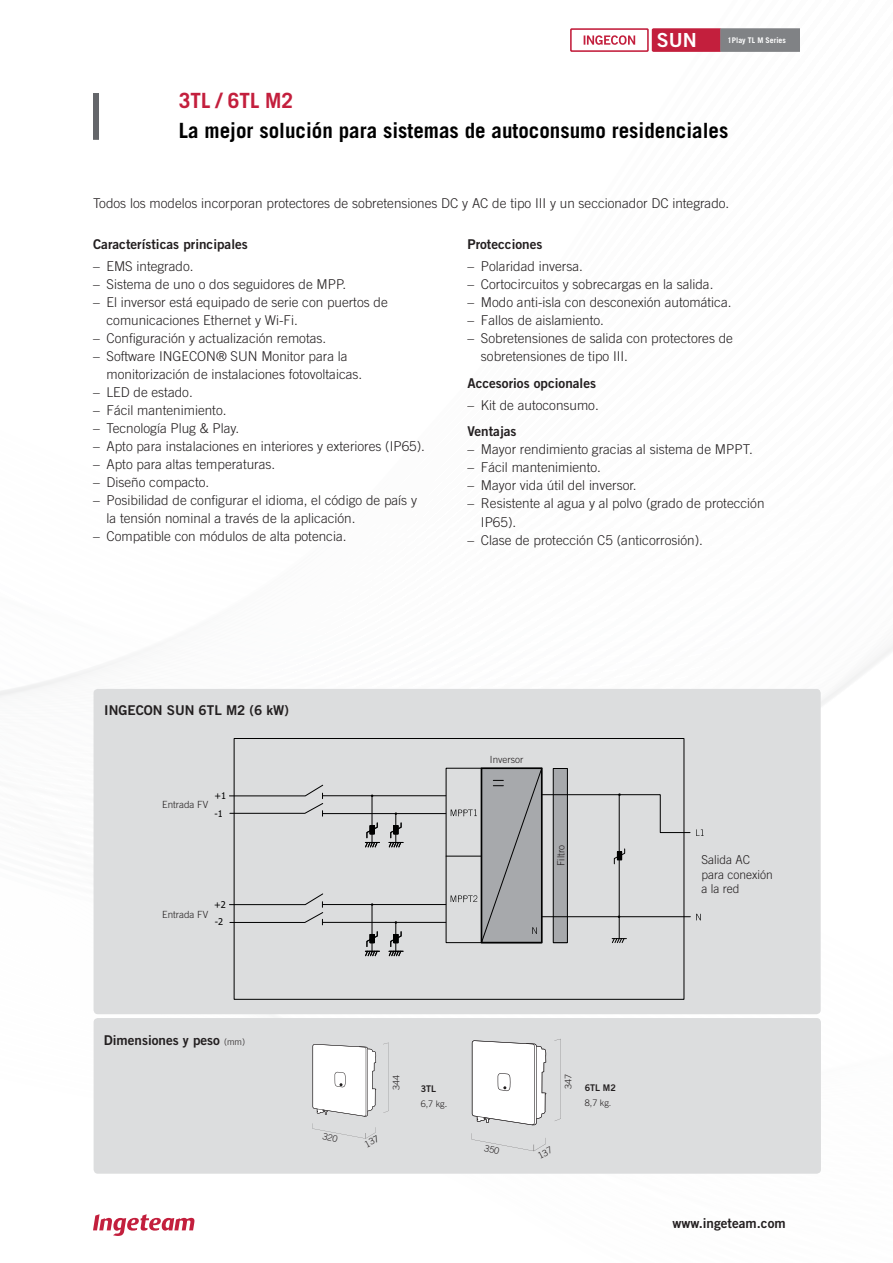
<style>
.page{position:relative;width:893px;height:1263px;background:#fff}
.page>*{position:absolute;margin:0;border:0;box-sizing:border-box;transform-origin:0 0}
.Título_3_-_Black{font:700 21px "Trade Gothic LT Std";color:#000}
.Titulo_2_-_Red{font:700 21px "Trade Gothic LT Std";color:#c31f3d}
.Título_2-_Cool_Gray_10{font:19.35px "Trade Gothic LT Std Bd 2";color:#fff}
.t1{font:300 13.5px/18px "Trade Gothic LT Std";color:#231f20}
.Cuerpo_texto_-_Black{font:13.5px "Trade Gothic LT Std Bd 2";color:#231f20}
.ParaStyle15_Leading_Auto__Align_Justifie{font:300 12.3px/14.4px "Trade Gothic LT Std";color:#231f20}
.t2{font:300 9.9px "Trade Gothic LT Std";color:#231f20}
.t3{font:9.15px/17.9px "Tahoma";color:#000}
.ParaStyle04_Leading_Auto{font:9.15px "Trade Gothic LT Std Bd 2";letter-spacing:-.005em;color:#231f20}
.Cuerpo_texto_-_Black-2{font:300 9px "Trade Gothic LT Std";color:#231f20}
.Título_3_-_Black-2{font:700 7.8px "Trade Gothic LT Std";color:#fff}
.s1{font-size:13.8px}
.s2{font-family:"Trade Gothic LT Std";font-weight:300;font-size:9px}
.s3{font-size:9.15px;color:#000}
</style>
<div class="page">
<div style="left:570px;top:28px;width:79px;height:24px;background:linear-gradient(to right,#d56277,#d56176);border-radius:2px"></div>
<div style="left:572px;top:30px;width:75px;height:20px;background:#fff"></div>
<svg style="left:584px;top:35px;width:51px;height:10px"></svg>
<svg style="left:652px;top:28px;width:148px;height:24px;background:#a05766"></svg>
<svg style="left:93px;top:1214px;width:101px;height:22px"></svg>
<div style="left:93px;top:93px;width:6px;height:47px;background:#64666a"></div>
<div style="left:94px;top:689px;width:727px;height:325px;background:#dcddde;border-radius:4px"></div>
<div style="left:94px;top:1018px;width:727px;height:156px;background:#dcddde;border-radius:4px"></div>
<hr style="left:322px;top:904px;width:124px;height:1px;background:#000">
<hr style="left:322px;top:922px;width:124px;height:1px;background:#000">
<svg style="left:388px;top:921px;width:15px;height:35px"></svg>
<hr style="left:372px;top:905px;width:1px;height:46px;background:#000">
<svg style="left:365px;top:931px;width:14px;height:25px"></svg>
<hr style="left:322px;top:795px;width:124px;height:1px;background:#000">
<hr style="left:322px;top:813px;width:124px;height:1px;background:#000">
<svg style="left:388px;top:812px;width:15px;height:36px"></svg>
<hr style="left:372px;top:796px;width:1px;height:46px;background:#000">
<svg style="left:365px;top:822px;width:14px;height:26px"></svg>
<svg style="left:229px;top:784px;width:95px;height:32px"></svg>
<svg style="left:229px;top:893px;width:95px;height:32px"></svg>
<svg style="left:445px;top:767px;width:259px;height:176px"></svg>
<div style="left:481px;top:767px;width:62px;height:176px;border:2px solid #000"></div>
<svg style="left:554px;top:1039px;width:7px;height:82px"></svg>
<svg style="left:472px;top:1040px;width:74px;height:85px;background:#eee"></svg>
<svg style="left:383px;top:1043px;width:6px;height:70px"></svg>
<svg style="left:313px;top:1044px;width:63px;height:72px;background:#efefef"></svg>
<svg style="left:472px;top:1138px;width:74px;height:14px"></svg>
<svg style="left:312px;top:1123px;width:64px;height:16px"></svg>
<p class="Titulo_2_-_Red" style="left:179px;top:88px;width:116px">3TL / 6TL M2</p>
<p class="Título_2-_Cool_Gray_10" style="left:657px;top:28px;width:41px">SUN</p>
<p class="Título_3_-_Black-2" style="left:728px;top:36px;width:60px">1Play TL M Series</p>
<p class="Título_3_-_Black" style="left:179px;top:118px;width:551px">La mejor solución para sistemas de autoconsumo residenciales</p>
<p class="t1" style="left:93px;top:194px;width:638px">Todos los modelos incorporan protectores de sobretensiones DC y AC de tipo III y un seccionador DC integrado.</p>
<p class="Cuerpo_texto_-_Black" style="left:93px;top:236px;width:156px">Características principales</p>
<p class="t1" style="left:93px;top:257px;width:102px">– EMS integrado.</p>
<p class="t1" style="left:93px;top:275px;width:255px">– Sistema de uno o dos seguidores de MPP.</p>
<p class="t1" style="left:106px;top:293px;width:283px;text-indent:-14px">– El inversor está equipado de serie con puertos de comunicaciones Ethernet y Wi-Fi.</p>
<p class="t1" style="left:93px;top:329px;width:235px">– Configuración y actualización remotas.</p>
<p class="t1" style="left:106px;top:347px;width:257px;text-indent:-14px">– Software INGECON® SUN Monitor para la monitorización de instalaciones fotovoltaicas.</p>
<p class="t1" style="left:93px;top:383px;width:101px">– LED de estado.</p>
<p class="t1" style="left:93px;top:401px;width:135px">– Fácil mantenimiento.</p>
<p class="t1" style="left:93px;top:419px;width:148px">– Tecnología Plug &amp; Play.</p>
<p class="t1" style="left:93px;top:437px;width:333px">– Apto para instalaciones en interiores y exteriores (IP65).</p>
<p class="t1" style="left:93px;top:455px;width:184px">– Apto para altas temperaturas.</p>
<p class="t1" style="left:93px;top:473px;width:118px">– Diseño compacto.</p>
<p class="t1" style="left:106px;top:491px;width:312px;text-indent:-14px">– Posibilidad de configurar el idioma, el código de país y la tensión nominal a través de la aplicación.</p>
<p class="t1" style="left:93px;top:527px;width:255px">– Compatible con módulos de alta potencia<span class="s1">.</span></p>
<p class="Cuerpo_texto_-_Black" style="left:467px;top:236px;width:76px">Protecciones</p>
<p class="t1" style="left:467px;top:257px;width:117px">– Polaridad inversa.</p>
<p class="t1" style="left:467px;top:275px;width:247px">– Cortocircuitos y sobrecargas en la salida.</p>
<p class="t1" style="left:467px;top:293px;width:266px">– Modo anti-isla con desconexión automática.</p>
<p class="t1" style="left:467px;top:311px;width:138px">– Fallos de aislamiento.</p>
<p class="t1" style="left:481px;top:329px;width:254px;text-indent:-14px">– Sobretensiones de salida con protectores de sobretensiones de tipo III.</p>
<p class="Cuerpo_texto_-_Black" style="left:467px;top:374px;width:130px">Accesorios opcionales</p>
<p class="t1" style="left:467px;top:396px;width:133px">– Kit de autoconsumo.</p>
<p class="Cuerpo_texto_-_Black" style="left:467px;top:423px;width:51px">Ventajas</p>
<p class="t1" style="left:467px;top:440px;width:287px">– Mayor rendimiento gracias al sistema de MPPT.</p>
<p class="t1" style="left:467px;top:458px;width:135px">– Fácil mantenimiento.</p>
<p class="t1" style="left:467px;top:476px;width:171px">– Mayor vida útil del inversor.</p>
<p class="t1" style="left:481px;top:494px;width:285px;text-indent:-14px">– Resistente al agua y al polvo (grado de protección<br>IP65).</p>
<p class="t1" style="left:467px;top:530px;width:237px">– Clase de protección C5 (anticorrosión).</p>
<p class="Cuerpo_texto_-_Black" style="left:104px;top:701px;width:186px">INGECON SUN 6TL M2 (6 kW)</p>
<p class="t3" style="left:214px;top:787px;width:13px">+1 -1</p>
<p class="t2" style="left:162px;top:799px;width:48px">Entrada FV</p>
<p class="t3" style="left:214px;top:896px;width:13px;line-height:17px">+2 -2</p>
<p class="t2" style="left:162px;top:908px;width:48px">Entrada FV</p>
<p class="Cuerpo_texto_-_Black" style="left:104px;top:1032px;width:143px">Dimensiones y peso <span class="s2">(mm)</span></p>
<p class="t2" style="left:490px;top:753px;width:35px">Inversor</p>
<p class="t2" style="left:555px;top:866px;width:22px;rotate:-90deg">Filtro</p>
<p class="ParaStyle15_Leading_Auto__Align_Justifie" style="left:702px;top:852px;width:73px">Salida AC para conexión a la red</p>
<p class="Cuerpo_texto_-_Black-2" style="left:391px;top:1090px;width:17px;rotate:-90deg">344</p>
<p class="ParaStyle04_Leading_Auto" style="left:421px;top:1083px;width:17px">3TL</p>
<p class="Cuerpo_texto_-_Black-2" style="left:421px;top:1098px;width:28px">6,7 kg<span class="s3">.</span></p>
<p class="Cuerpo_texto_-_Black-2" style="left:563px;top:1088px;width:17px;rotate:-90deg">347</p>
<p class="ParaStyle04_Leading_Auto" style="left:585px;top:1082px;width:33px">6TL M2</p>
<p class="Cuerpo_texto_-_Black-2" style="left:585px;top:1097px;width:28px">8,7 kg.</p>
<p class="Cuerpo_texto_-_Black" style="left:672px;top:1215px;width:115px">www.ingeteam.com</p>
</div>
